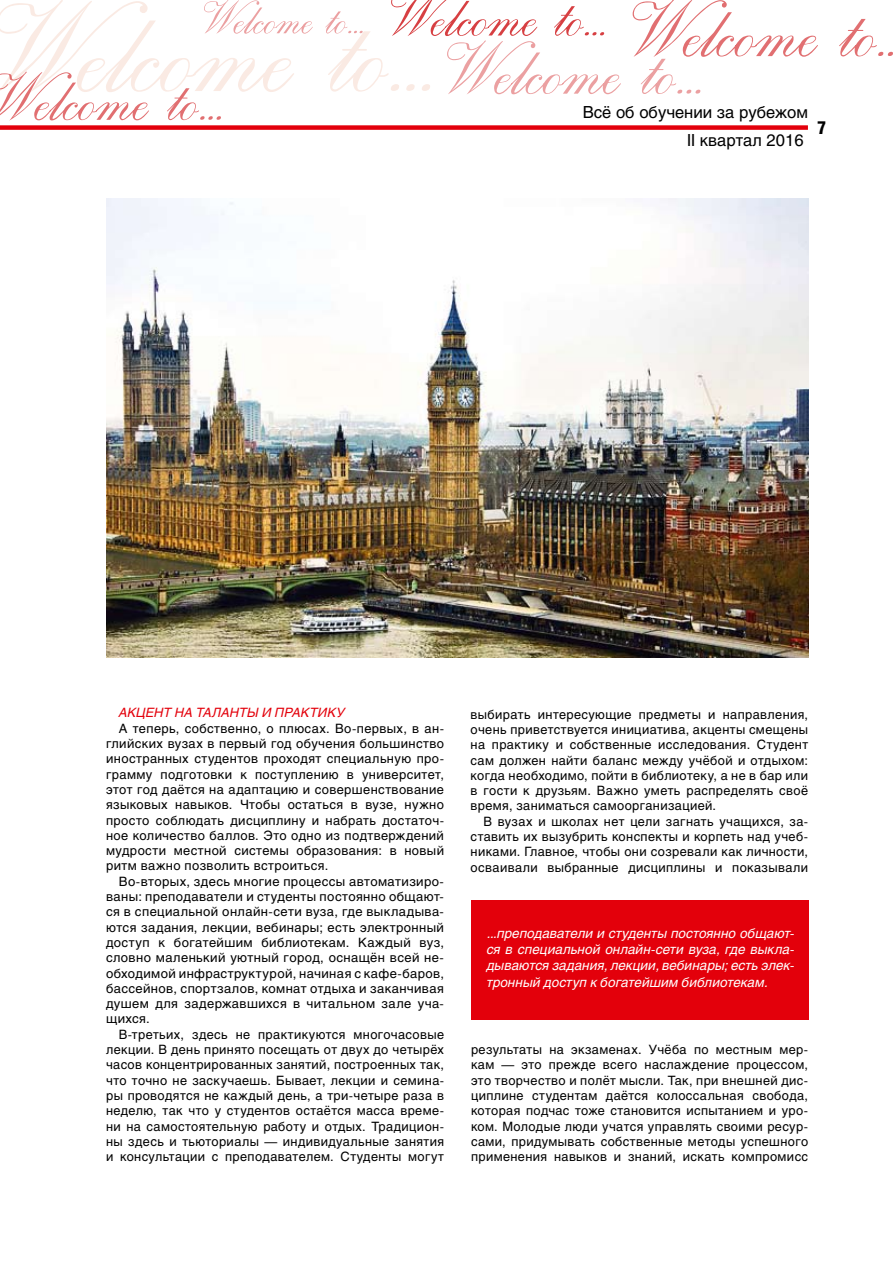
<style>
.page{position:relative;width:893px;height:1263px;background:#fff}
.page>*{position:absolute;margin:0;border:0;box-sizing:border-box;transform-origin:0 0}
.t1{font:18px "Helios Cond Black C";color:#000}
.t2{font:16.5px "Helios C";color:#000}
.t3{font:italic 13.5px/16.2px "Helios C";color:#fff;text-align:justify}
.t4{font:12.75px/15.3px "Helios C";letter-spacing:.03em;color:#000;text-align:justify}
.t5{font:italic 12.75px "Helios C";letter-spacing:.01em;color:#e3000b}
</style>
<div class="page">
<div style="left:0;top:125px;width:808px;height:5px;background:#e3000b"></div>
<svg style="left:0;top:0;width:893px;height:121px"></svg>
<div style="left:471px;top:900px;width:337px;height:119px;background:#e3000b"></div>
<img style="left:106px;top:198px;width:702px;height:459px">
<p class="t2" style="left:583px;top:102px;width:227px">Всё об обучении за рубежом</p>
<p class="t2" style="left:687px;top:131px;width:118px">II квартал 2016</p>
<h1 class="t1" style="left:817px;top:117px;width:11px">7</h1>
<p class="t5" style="left:119px;top:705px;width:226px">Акцент на таланты и практику</p>
<p class="t4" style="left:106px;top:720px;width:339px;text-indent:13px">А теперь, собственно, о плюсах. Во-первых, в ан&shy;глийских вузах в первый год обучения большинство иностранных студентов проходят специальную про&shy;грамму подготовки к поступлению в университет, этот год даётся на адаптацию и совершенствование языковых навыков. Чтобы остаться в вузе, нужно просто соблюдать дисциплину и набрать достаточ&shy;ное количество баллов. Это одно из подтверждений мудрости местной системы образования: в новый ритм важно позволить встроиться.</p>
<p class="t4" style="left:106px;top:873px;width:339px;text-indent:13px">Во-вторых, здесь многие процессы автоматизиро&shy;ваны: преподаватели и студенты постоянно общают&shy;ся в специальной онлайн-сети вуза, где выкладыва&shy;ются задания, лекции, вебинары; есть электронный доступ к богатейшим библиотекам. Каждый вуз, словно маленький уютный город, оснащён всей не&shy;обходимой инфраструктурой, начиная с кафе-баров, бассейнов, спортзалов, комнат отдыха и заканчивая душем для задержавшихся в читальном зале уча&shy;щихся.</p>
<p class="t4" style="left:106px;top:1026px;width:339px;text-indent:13px">В-третьих, здесь не практикуются многочасовые лекции. В день принято посещать от двух до четырёх часов концентрированных занятий, построенных так, что точно не заскучаешь. Бывает, лекции и семина&shy;ры проводятся не каждый день, а три-четыре раза в неделю, так что у студентов остаётся масса време&shy;ни на самостоятельную работу и отдых. Традицион&shy;ны здесь и тьюториалы — индивидуальные занятия и консультации с преподавателем. Студенты могут</p>
<p class="t4" style="left:471px;top:706px;width:339px">выбирать интересующие предметы и направления, очень приветствуется инициатива, акценты смещены на практику и собственные исследования. Студент сам должен найти баланс между учёбой и отдыхом: когда необходимо, пойти в библиотеку, а не в бар или в гости к друзьям. Важно уметь распределять своё время, заниматься самоорганизацией.</p>
<p class="t4" style="left:471px;top:813px;width:339px;text-indent:13px">В вузах и школах нет цели загнать учащихся, за&shy;ставить их вызубрить конспекты и корпеть над учеб&shy;никами. Главное, чтобы они созревали как личности, осваивали выбранные дисциплины и показывали</p>
<p class="t3" style="left:487px;top:925px;width:309px">...преподаватели и студенты постоянно общают&shy;ся в специальной онлайн-сети вуза, где выкла&shy;дываются задания, лекции, вебинары; есть элек&shy;тронный доступ к богатейшим библиотекам.</p>
<p class="t4" style="left:471px;top:1042px;width:339px">результаты на экзаменах. Учёба по местным мер&shy;кам — это прежде всего наслаждение процессом, это творчество и полёт мысли. Так, при внешней дис&shy;циплине студентам даётся колоссальная свобода, которая подчас тоже становится испытанием и уро&shy;ком. Молодые люди учатся управлять своими ресур&shy;сами, придумывать собственные методы успешного применения навыков и знаний, искать компромисс</p>
</div>
